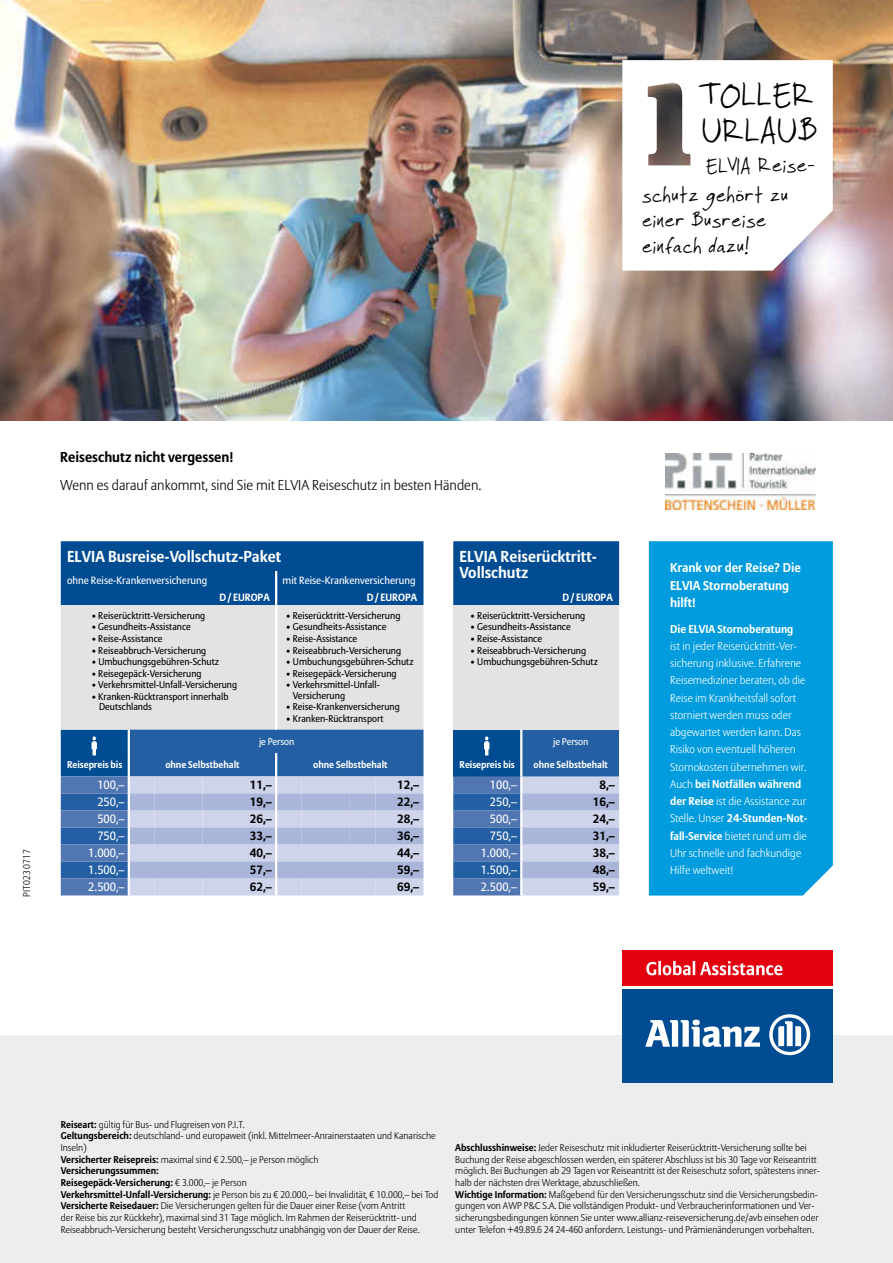
<style>
.page{position:relative;width:893px;height:1263px;background:#fff}
.page>*{position:absolute;margin:0;border:0;box-sizing:border-box;transform-origin:0 0}
.t1{font:36px/36px "Faraco Hand";color:#000}
.t2{font:22.5px/29.7px "Faraco Hand";letter-spacing:.01em;color:#000}
.t3{font:700 15.75px/16.5px "Allianz Sans";color:#fff}
.t4{font:300 14.25px "Allianz Sans";color:#000}
.t5{font:700 14.25px "Allianz Sans";color:#000}
.t6{font:700 12.75px/17.2px "Allianz Sans";color:#fff}
.t7{font:700 12px "Allianz Sans";color:#000}
.t8{font:12px "Allianz Sans";color:#fff}
.t9{font:300 11.25px/17.2px "Allianz Sans";color:#fff}
.t10{font:700 11.25px "Allianz Sans";color:#fff}
.t11{font:10.5px "Allianz Sans";color:#fff}
.t12{font:700 10.5px "Allianz Sans";color:#fff}
.t13{font:300 9.75px/11.7px "Allianz Sans";color:#000}
.t14{font:9.75px/10.5px "Allianz Sans";color:#000}
.t15{font:700 9.75px "Allianz Sans";color:#fff}
.t16{font:9.75px "Allianz Sans";letter-spacing:-.01em;color:#fff}
.s1{font-weight:700}
</style>
<div class="page">
<div style="left:0;top:1035px;width:893px;height:228px;background:#eceded"></div>
<img style="left:0;top:0;width:893px;height:421px">
<div style="left:622px;top:950px;width:211px;height:35px;background:#e3000f"></div>
<div style="left:622px;top:989px;width:211px;height:93px;background:#004c92"></div>
<svg style="left:645px;top:1014px;width:165px;height:41px"></svg>
<svg style="left:646px;top:961px;width:136px;height:14px"></svg>
<div style="left:649px;top:541px;width:184px;height:354px;background:#009cde"></div>
<svg style="left:622px;top:60px;width:211px;height:211px"></svg>
<div style="left:453px;top:541px;width:166px;height:64px;background:#004c92"></div>
<div style="left:453px;top:605px;width:166px;height:125px;background:#e3e3e3"></div>
<div style="left:453px;top:730px;width:68px;height:46px;background:#004c92"></div>
<div style="left:521px;top:730px;width:98px;height:46px;background:#235fa2"></div>
<hr style="left:520px;top:730px;width:2px;height:23px;background:#fff">
<hr style="left:520px;top:753px;width:2px;height:23px;background:#fff">
<svg style="left:453px;top:776px;width:166px;height:119px;background:#8ba3cc"></svg>
<svg style="left:484px;top:736px;width:5px;height:19px"></svg>
<div style="left:61px;top:541px;width:362px;height:64px;background:#004c92"></div>
<div style="left:61px;top:605px;width:362px;height:125px;background:#e3e3e3"></div>
<svg style="left:61px;top:730px;width:362px;height:46px;background:#1c5b9f"></svg>
<hr style="left:128px;top:730px;width:2px;height:23px;background:#fff">
<hr style="left:275px;top:605px;width:2px;height:125px;background:#fff">
<svg style="left:275px;top:571px;width:2px;height:34px"></svg>
<hr style="left:128px;top:753px;width:2px;height:23px;background:#fff">
<hr style="left:275px;top:753px;width:2px;height:23px;background:#fff">
<svg style="left:61px;top:776px;width:362px;height:119px;background:#a8b7d9"></svg>
<svg style="left:92px;top:736px;width:5px;height:19px"></svg>
<img style="left:665px;top:453px;width:150px;height:56px">
<h1 class="t1" style="left:702px;top:83px;width:118px">TOLLER<br>URLAUB</h1>
<h2 class="t2" style="left:642px;top:154px;width:174px;text-indent:64px">ELVIA Reise&shy;schutz gehört zu</h2>
<h2 class="t2" style="left:642px;top:211px;width:126px;line-height:25.5px">einer Busreise einfach dazu!</h2>
<p class="t13" style="left:22px;top:896px;width:49px;rotate:-90deg">PIT023 0717</p>
<h3 class="t5" style="left:60px;top:451px;width:175px">Reiseschutz nicht vergessen!</h3>
<h3 class="t4" style="left:60px;top:479px;width:423px">Wenn es darauf ankommt, sind Sie mit ELVIA Reiseschutz in besten Händen.</h3>
<h3 class="t3" style="left:67px;top:549px;width:215px">ELVIA Busreise-Vollschutz-Paket</h3>
<p class="t11" style="left:67px;top:576px;width:142px">ohne Reise-Krankenversicherung</p>
<p class="t11" style="left:283px;top:576px;width:135px">mit Reise-Krankenversicherung</p>
<p class="t12" style="left:219px;top:592px;width:52px">D / EUROPA</p>
<p class="t12" style="left:367px;top:592px;width:52px">D / EUROPA</p>
<p class="t14" style="left:91px;top:611px;width:115px">• Reiserücktritt-Versicherung</p>
<p class="t14" style="left:91px;top:622px;width:101px">• Gesundheits-Assistance</p>
<p class="t14" style="left:91px;top:634px;width:73px">• Reise-Assistance</p>
<p class="t14" style="left:91px;top:646px;width:116px">• Reiseabbruch-Versicherung</p>
<p class="t14" style="left:91px;top:657px;width:129px">• Umbuchungsgebühren-Schutz</p>
<p class="t14" style="left:91px;top:669px;width:112px">• Reisegepäck-Versicherung</p>
<p class="t14" style="left:91px;top:680px;width:147px">• Verkehrsmittel-Unfall-Versicherung</p>
<p class="t14" style="left:99px;top:692px;width:131px;text-indent:-8px">• Kranken-Rücktransport inner halb<br>Deutschlands</p>
<p class="t14" style="left:286px;top:611px;width:116px">• Reiserücktritt-Versicherung</p>
<p class="t14" style="left:286px;top:622px;width:102px">• Gesundheits-Assistance</p>
<p class="t14" style="left:286px;top:634px;width:73px">• Reise-Assistance</p>
<p class="t14" style="left:286px;top:646px;width:117px">• Reiseabbruch-Versicherung</p>
<p class="t14" style="left:286px;top:657px;width:129px">• Umbuchungsgebühren-Schutz</p>
<p class="t14" style="left:286px;top:669px;width:112px">• Reisegepäck-Versicherung</p>
<p class="t14" style="left:293px;top:680px;width:89px;text-indent:-7px">• Verkehrsmittel-Unfall-<br>Versicherung</p>
<p class="t14" style="left:286px;top:702px;width:115px">• Reise-Krankenversicherung</p>
<p class="t14" style="left:286px;top:714px;width:99px">• Kranken-Rücktransport</p>
<p class="t15" style="left:67px;top:761px;width:57px">Reisepreis bis</p>
<p class="t16" style="left:259px;top:737px;width:37px">je Person</p>
<p class="t15" style="left:165px;top:761px;width:76px">ohne Selbstbehalt</p>
<p class="t15" style="left:313px;top:761px;width:76px">ohne Selbstbehalt</p>
<p class="t8" style="left:97px;top:779px;width:29px">100,–</p>
<p class="t7" style="left:250px;top:779px;width:24px">11,–</p>
<p class="t7" style="left:397px;top:779px;width:24px">12,–</p>
<p class="t8" style="left:97px;top:796px;width:29px">250,–</p>
<p class="t7" style="left:250px;top:796px;width:24px">19,–</p>
<p class="t7" style="left:397px;top:796px;width:24px">22,–</p>
<p class="t8" style="left:97px;top:813px;width:29px">500,–</p>
<p class="t7" style="left:250px;top:813px;width:24px">26,–</p>
<p class="t7" style="left:397px;top:813px;width:24px">28,–</p>
<p class="t8" style="left:97px;top:830px;width:29px">750,–</p>
<p class="t7" style="left:250px;top:830px;width:24px">33,–</p>
<p class="t7" style="left:397px;top:830px;width:24px">36,–</p>
<p class="t8" style="left:88px;top:847px;width:38px">1.000,–</p>
<p class="t7" style="left:250px;top:847px;width:24px">40,–</p>
<p class="t7" style="left:397px;top:847px;width:24px">44,–</p>
<p class="t8" style="left:88px;top:864px;width:38px">1.500,–</p>
<p class="t7" style="left:250px;top:864px;width:24px">57,–</p>
<p class="t7" style="left:397px;top:864px;width:24px">59,–</p>
<p class="t8" style="left:88px;top:881px;width:38px">2.500,–</p>
<p class="t7" style="left:250px;top:881px;width:24px">62,–</p>
<p class="t7" style="left:397px;top:881px;width:24px">69,–</p>
<h3 class="t3" style="left:460px;top:549px;width:139px">ELVIA Reiserücktritt-<br>Vollschutz</h3>
<p class="t12" style="left:562px;top:592px;width:52px">D / EUROPA</p>
<p class="t14" style="left:470px;top:611px;width:117px">• Reiserücktritt-Versicherung</p>
<p class="t14" style="left:470px;top:622px;width:102px">• Gesundheits-Assistance</p>
<p class="t14" style="left:470px;top:634px;width:73px">• Reise-Assistance</p>
<p class="t14" style="left:470px;top:646px;width:117px">• Reiseabbruch-Versicherung</p>
<p class="t14" style="left:470px;top:657px;width:129px">• Umbuchungsgebühren-Schutz</p>
<p class="t15" style="left:460px;top:761px;width:57px">Reisepreis bis</p>
<p class="t16" style="left:553px;top:737px;width:37px">je Person</p>
<p class="t15" style="left:534px;top:761px;width:76px">ohne Selbstbehalt</p>
<p class="t8" style="left:490px;top:779px;width:29px">100,–</p>
<p class="t7" style="left:599px;top:779px;width:17px">8,–</p>
<p class="t8" style="left:490px;top:796px;width:29px">250,–</p>
<p class="t7" style="left:593px;top:796px;width:24px">16,–</p>
<p class="t8" style="left:490px;top:813px;width:29px">500,–</p>
<p class="t7" style="left:593px;top:813px;width:24px">24,–</p>
<p class="t8" style="left:490px;top:830px;width:29px">750,–</p>
<p class="t7" style="left:593px;top:830px;width:24px">31,–</p>
<p class="t8" style="left:481px;top:847px;width:38px">1.000,–</p>
<p class="t7" style="left:593px;top:847px;width:24px">38,–</p>
<p class="t8" style="left:481px;top:864px;width:38px">1.500,–</p>
<p class="t7" style="left:593px;top:864px;width:24px">48,–</p>
<p class="t8" style="left:481px;top:881px;width:38px">2.500,–</p>
<p class="t7" style="left:593px;top:881px;width:24px">59,–</p>
<h3 class="t6" style="left:670px;top:560px;width:132px">Krank vor der Reise? Die<br>ELVIA Stornoberatung hilft!</h3>
<p class="t10" style="left:670px;top:624px;width:125px">Die ELVIA Stornoberatung</p>
<p class="t9" style="left:670px;top:638px;width:139px">ist in jeder Reiserücktritt-Ver&shy;sicherung inklusive. Erfahrene<br>Reisemediziner beraten, ob die<br>Reise im Krankheitsfall sofort storniert werden muss oder abgewartet werden kann. Das<br>Risiko von eventuell höheren<br>Stornokosten übernehmen wir.<br>Auch <span class="s1">bei Notfällen während der Reise</span> ist die Assistance zur<br>Stelle. Unser <span class="s1">24-Stunden-Not&shy;fall-Service</span> bietet rund um die<br>Uhr schnelle und fachkundige<br>Hilfe weltweit!</p>
<p class="t13" style="left:61px;top:1119px;width:379px"><span class="s1">Reiseart:</span> gültig für Bus- und Flugreisen von P.I.T.<br><span class="s1">Geltungsbereich:</span> deutschland- und europaweit (inkl. Mittelmeer-Anrainerstaaten und Kanarische Inseln)<br><span class="s1">Versicherter Reisepreis:</span> maximal sind - 2.500,– je Person möglich<br><span class="s1">Versicherungssummen:<br>Reisegepäck-Versicherung:</span> - 3.000,– je Person<br><span class="s1">Verkehrsmittel-Unfall-Versicherung:</span> je Person bis zu - 20.000,– bei Invalidität, - 10.000,– bei Tod <span class="s1">Versicherte Reisedauer:</span> Die Versicherungen gelten für die Dauer einer Reise (vom Antritt<br>der Reise bis zur Rückkehr), maximal sind 31 Tage möglich. Im Rahmen der Reiserücktritt- und Reiseabbruch-Versicherung besteht Versicherungsschutz unabhängig von der Dauer der Reise.</p>
<p class="t13" style="left:455px;top:1142px;width:366px"><span class="s1">Abschlusshinweise:</span> Jeder Reiseschutz mit inkludierter Reise rücktritt-Ver sicherung sollte bei Buchung der Reise abgeschlossen werden, ein späterer Abschluss ist bis 30 Tage vor Reiseantritt möglich. Bei Buchungen ab 29 Tagen vor Reiseantritt ist der Reiseschutz sofort, spätestens inner&shy;halb der nächsten drei Werktage, abzuschließen.<br><span class="s1">Wichtige Information:</span> Maßgebend für den Versicherungsschutz sind die Versicherungsbedin&shy;gungen von AWP P&amp;C S.A. Die vollständigen Produkt- und Verbraucherinformationen und Ver - sicherungsbedingungen können Sie unter www.allianz-reiseversicherung.de/avb einsehen oder unter Telefon +49.89.6 24 24-460 anfordern. Leistungs- und Prämienänderungen vorbehalten.</p>
</div>
